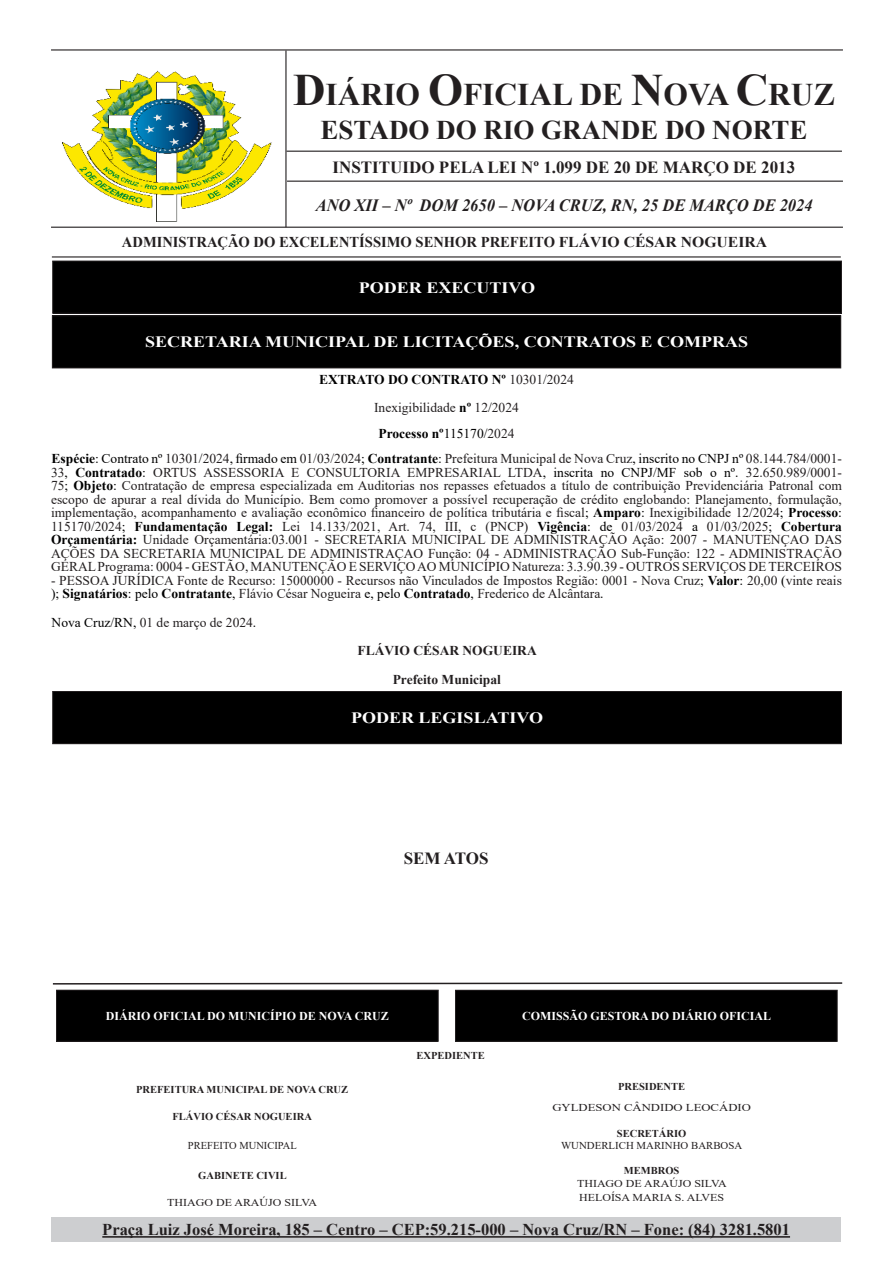
<style>
.page{position:relative;width:893px;height:1263px;background:#fff}
.page>*{position:absolute;margin:0;border:0;box-sizing:border-box;transform-origin:0 0}
.t1{font:700 31.5px "Times New Roman";color:#231f20}
.t2{font:700 27px "Times New Roman";color:#231f20}
.t3{font:italic 700 17.25px "Times New Roman";color:#231f20;scale:.95 1}
.t4{font:700 16.95px "Times New Roman";color:#231f20}
.t5{font:700 16.5px "Times New Roman";color:#231f20}
.t6{font:700 15.75px "Times New Roman";color:#fff;scale:1.14 1}
.t7{font:700 15px "Times New Roman";color:#231f20}
.Normal_7f5fba72-c5e7{font:13.5px/13.5px "Times New Roman";color:#231f20;text-align:justify}
.Normal_7f5fba72-c5e7-2{font:700 13.5px "Times New Roman";color:#000}
.t8{font:700 13.5px "Times New Roman";color:#231f20}
.t9{font:700 12px "Times New Roman";color:#fff}
.t10{font:700 10.5px "Times New Roman";color:#231f20}
.t11{font:10.5px "Times New Roman";color:#231f20;scale:1.14 1}
.t12{font:10.5px "Times New Roman";color:#231f20}
.t13{font:10.5px "Times New Roman";color:#231f20;scale:1.21 1}
.s1{font-size:45px}
.s2{font-weight:400;color:#231f20}
.s3{font-weight:400}
.s4{font-weight:700;color:#000}
.s5{color:#000}
</style>
<div class="page">
<hr style="left:51px;top:49px;width:792px;height:2px;background:#231f20">
<hr style="left:51px;top:227px;width:792px;height:1px;background:#231f20">
<hr style="left:52px;top:256px;width:789px;height:1px;background:#231f20">
<hr style="left:287px;top:151px;width:555px;height:1px;background:#231f20">
<hr style="left:287px;top:181px;width:556px;height:1px;background:#231f20">
<div style="left:51px;top:1217px;width:790px;height:25px;background:#cdced0"></div>
<hr style="left:102px;top:1236px;width:688px;height:2px;background:#231f20">
<div style="left:53px;top:261px;width:788px;height:52px;background:#000"></div>
<div style="left:52px;top:261px;width:790px;height:53px;border:1px solid #231f20"></div>
<div style="left:53px;top:691px;width:788px;height:53px;background:#000"></div>
<div style="left:52px;top:691px;width:790px;height:53px;border:1px solid #231f20"></div>
<img style="left:58px;top:49px;width:243px;height:208px">
<div style="left:455px;top:990px;width:382px;height:51px;background:#000"></div>
<div style="left:455px;top:990px;width:383px;height:52px;border:1px solid #231f20"></div>
<div style="left:57px;top:990px;width:381px;height:51px;background:#000"></div>
<div style="left:56px;top:990px;width:383px;height:52px;border:1px solid #231f20"></div>
<svg style="left:52px;top:982px;width:791px;height:3px"></svg>
<div style="left:52px;top:316px;width:789px;height:52px;background:#000"></div>
<div style="left:52px;top:315px;width:789px;height:53px;border:1px solid #231f20"></div>
<p class="t1" style="left:293px;top:72px;width:543px"><span class="s1">D</span>IÁRIO <span class="s1">O</span>FICIAL DE <span class="s1">N</span>OVA <span class="s1">C</span>RUZ</p>
<p class="t2" style="left:320px;top:111px;width:488px">ESTADO DO RIO GRANDE DO NORTE</p>
<p class="t4" style="left:333px;top:155px;width:464px">INSTITUIDO PELA LEI Nº 1.099 DE 20 DE MARÇO DE 2013</p>
<p class="t3" style="left:316px;top:193px;width:524px">ANO XII – Nº DOM 2650 – NOVA CRUZ, RN, 25 DE MARÇO DE 2024</p>
<p class="t7" style="left:122px;top:231px;width:647px">ADMINISTRAÇÃO DO EXCELENTÍSSIMO SENHOR PREFEITO FLÁVIO CÉSAR NOGUEIRA</p>
<p class="t6" style="left:359px;top:276px;width:156px">PODER EXECUTIVO</p>
<p class="t6" style="left:145px;top:331px;width:530px">SECRETARIA MUNICIPAL DE LICITAÇÕES, CONTRATOS E COMPRAS</p>
<p class="Normal_7f5fba72-c5e7-2" style="left:319px;top:369px;width:256px">EXTRATO DO CONTRATO Nº <span class="s2">10301</span><span class="s3">/</span><span class="s2">2024</span></p>
<p class="Normal_7f5fba72-c5e7" style="left:374px;top:400px;width:146px">Inexigibilidade <span class="s4">nº</span> 12<span class="s5">/</span>2024</p>
<p class="Normal_7f5fba72-c5e7-2" style="left:378px;top:423px;width:138px">Processo nº<span class="s3">115170/</span><span class="s2">2024</span></p>
<p class="Normal_7f5fba72-c5e7" style="left:51px;top:451px;width:792px"><span class="s4">Espécie</span><span class="s5">: Contrato nº</span> 10301<span class="s5">/</span>2024<span class="s5">, firmado em</span> 01/03/2024<span class="s5">;</span> <span class="s4">Contratante</span><span class="s5">:</span> Prefeitura Municipal de Nova Cruz<span class="s5">, inscrito no CNPJ nº</span> 08.144.784/0001- 33<span class="s5">,</span> <span class="s4">Contratado</span><span class="s5">:</span> ORTUS ASSESSORIA E CONSULTORIA EMPRESARIAL LTDA<span class="s5">, inscrita no CNPJ/MF sob o nº.</span> 32.650.989/0001- 75<span class="s5">;</span> <span class="s4">Objeto</span><span class="s5">:</span> Contratação de empresa especializada em Auditorias nos repasses efetuados a título de contribuição Previdenciária Patronal com escopo de apurar a real dívida do Município. Bem como promover a possível recuperação de crédito englobando: Planejamento, formulação, implementação, acompanhamento e avaliação econômico financeiro de política tributária e fiscal<span class="s5">;</span> <span class="s4">Amparo</span><span class="s5">:</span> Inexigibilidade 12<span class="s5">/</span>2024<span class="s5">;</span> <span class="s4">Processo</span><span class="s5">:<br></span>115170<span class="s5">/</span>2024<span class="s5">;</span> <span class="s4">Fundamentação Legal:</span> Lei 14.133/2021, Art. 74, III, c (PNCP) <span class="s4">Vigência</span><span class="s5">: de</span> 01/03/2024 <span class="s5">a</span> 01/03/2025<span class="s5">;</span> <span class="s4">Cobertura Orçamentária:</span> Unidade Orçamentária:03.001 - SECRETARIA MUNICIPAL DE ADMINISTRAÇÃO Ação: 2007 - MANUTENÇAO DAS AÇÕES DA SECRETARIA MUNICIPAL DE ADMINISTRAÇAO Função: 04 - ADMINISTRAÇÃO Sub-Função: 122 - ADMINISTRAÇÃO GERAL Programa: 0004 - GESTÃO, MANUTENÇÃO E SERVIÇO AO MUNICÍPIO Natureza: 3.3.90.39 - OUTROS SERVIÇOS DE TERCEIROS</p>
<p class="Normal_7f5fba72-c5e7" style="left:51px;top:573px;width:792px">- PESSOA JURÍDICA Fonte de Recurso: 15000000 - Recursos não Vinculados de Impostos Região: 0001 - Nova Cruz<span class="s5">;</span> <span class="s4">Valor</span><span class="s5">:</span> 20,00 <span class="s5">(</span>vinte reais <span class="s5">);</span> <span class="s4">Signatários</span><span class="s5">: pelo</span> <span class="s4">Contratante</span><span class="s5">,</span> Flávio César Nogueira <span class="s5">e, pelo</span> <span class="s4">Contratado</span><span class="s5">,</span> Frederico de Alcântara<span class="s5">.</span></p>
<p class="Normal_7f5fba72-c5e7" style="left:52px;top:615px;width:206px"><span class="s5">Nova Cruz/RN,</span> 01 de março de 2024<span class="s5">.</span></p>
<p class="t8" style="left:357px;top:641px;width:181px">FLÁVIO CÉSAR NOGUEIRA</p>
<p class="t8" style="left:393px;top:669px;width:110px">Prefeito Municipal</p>
<p class="t6" style="left:351px;top:706px;width:170px">PODER LEGISLATIVO</p>
<p class="t4" style="left:404px;top:846px;width:86px">SEM ATOS</p>
<p class="t9" style="left:106px;top:1007px;width:285px">DIÁRIO OFICIAL DO MUNICÍPIO DE NOVA CRUZ</p>
<p class="t10" style="left:136px;top:1082px;width:213px">PREFEITURA MUNICIPAL DE NOVA CRUZ</p>
<p class="t10" style="left:172px;top:1109px;width:141px">FLÁVIO CÉSAR NOGUEIRA</p>
<p class="t12" style="left:188px;top:1138px;width:110px">PREFEITO MUNICIPAL</p>
<p class="t10" style="left:198px;top:1168px;width:90px">GABINETE CIVIL</p>
<p class="t11" style="left:167px;top:1195px;width:133px">THIAGO DE ARAÚJO SILVA</p>
<p class="t10" style="left:416px;top:1048px;width:70px">EXPEDIENTE</p>
<p class="t9" style="left:522px;top:1007px;width:251px">COMISSÃO GESTORA DO DIÁRIO OFICIAL</p>
<p class="t10" style="left:618px;top:1079px;width:69px">PRESIDENTE</p>
<p class="t13" style="left:552px;top:1100px;width:166px">GYLDESON CÂNDIDO LEOCÁDIO</p>
<p class="t10" style="left:617px;top:1125px;width:71px">SECRETÁRIO</p>
<p class="t12" style="left:561px;top:1138px;width:183px">WUNDERLICH MARINHO BARBOSA</p>
<p class="t10" style="left:624px;top:1163px;width:57px">MEMBROS</p>
<p class="t11" style="left:577px;top:1176px;width:133px">THIAGO DE ARAÚJO SILVA</p>
<p class="t11" style="left:579px;top:1190px;width:129px">HELOÍSA MARIA S. ALVES</p>
<p class="t5" style="left:102px;top:1218px;width:689px">Praça Luiz José Moreira, 185 – Centro – CEP:59.215-000 – Nova Cruz/RN – Fone: (84) 3281.5801</p>
</div>
